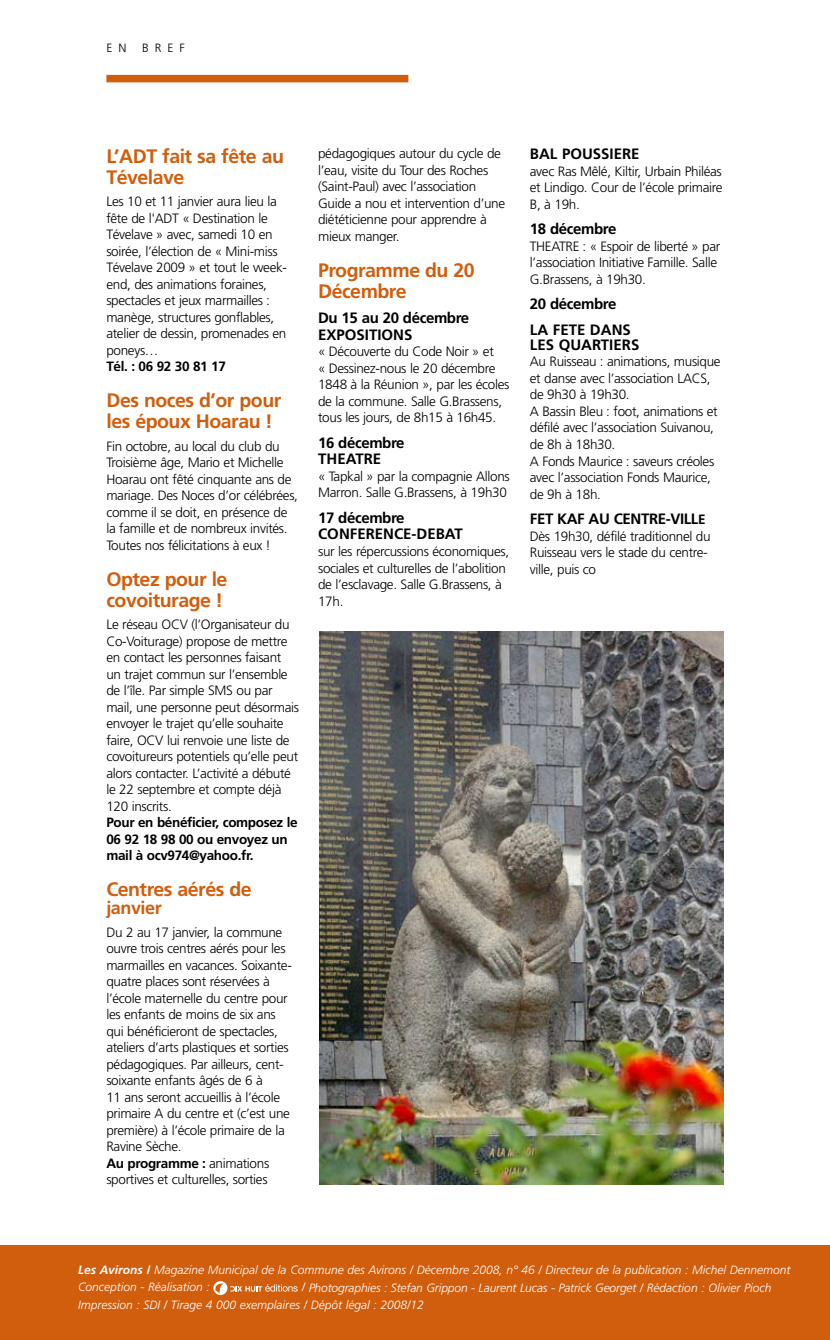
<style>
.page{position:relative;width:830px;height:1340px;background:#fff}
.page>*{position:absolute;margin:0;border:0;box-sizing:border-box;transform-origin:0 0}
.t1{font:700 19.5px/21px "Frutiger";letter-spacing:-.025em;color:#d05e0d}
.t2{font:700 18px "Frutiger";letter-spacing:-.025em;color:#d05e0d}
.t3{font:700 15px/16.5px "Frutiger";letter-spacing:-.025em;color:#000}
.t4{font:700 15px/16.5px "Frutiger";color:#000}
.t5{font:300 13.5px/16.5px "Frutiger";letter-spacing:-.025em;color:#000}
.t6{font:700 13.5px/16.5px "Frutiger";letter-spacing:-.025em;color:#000}
.t7{font:italic 300 12px/17.2px "Frutiger";color:#fff}
.t8{font:300 12px "Frutiger";color:#000}
.s1{font-weight:700}
.s2{font-size:13.5px}
.s3{font-weight:900}
</style>
<div class="page">
<img style="left:319px;top:631px;width:404px;height:553px">
<div style="left:0;top:1244px;width:829px;height:95px;background:#d05e0d"></div>
<svg style="left:213px;top:1281px;width:84px;height:13px"></svg>
<div style="left:106px;top:75px;width:302px;height:7px;background:#d05e0d"></div>
<p class="t8" style="left:106px;top:41px;width:11px">en</p>
<p class="t8" style="left:142px;top:41px;width:35px">bref</p>
<h1 class="t1" style="left:106px;top:145px;width:179px">L’ADT fait sa fête au<br>Tévelave</h1>
<p class="t5" style="left:106px;top:193px;width:182px">Les 10 et 11 janvier aura lieu la fête de l'ADT « Destination le<br>Tévelave » avec, samedi 10 en soirée, l’élection de « Mini-miss<br>Tévelave 2009 » et tout le week&shy;end, des animations foraines, spectacles et jeux marmailles : manège, structures gonflables, atelier de dessin, promenades en poneys…</p>
<p class="t6" style="left:106px;top:358px;width:121px">Tél. : 06 92 30 81 17</p>
<h1 class="t1" style="left:106px;top:390px;width:176px">Des noces d’or pour les époux Hoarau !</h1>
<p class="t5" style="left:106px;top:438px;width:193px">Fin octobre, au local du club du<br>Troisième âge, Mario et Michelle<br>Hoarau ont fêté cinquante ans de mariage. Des Noces d’or célébrées, comme il se doit, en présence de la famille et de nombreux invités.<br>Toutes nos félicitations à eux !</p>
<h1 class="t1" style="left:106px;top:568px;width:122px">Optez pour le covoiturage !</h1>
<p class="t5" style="left:106px;top:616px;width:194px">Le réseau OCV (l’Organisateur du<br>Co-Voiturage) propose de mettre en contact les personnes faisant un trajet commun sur l’ensemble de l’île. Par simple SMS ou par mail, une personne peut désormais envoyer le trajet qu’elle souhaite faire, OCV lui renvoie une liste de covoitureurs potentiels qu’elle peut alors contacter. L’activité a débuté le 22 septembre et compte déjà<br>120 inscrits.</p>
<p class="t6" style="left:106px;top:814px;width:193px">Pour en bénéficier, composez le<br>06 92 18 98 00 ou envoyez un mail à ocv974@yahoo.fr.</p>
<h1 class="t1" style="left:106px;top:879px;width:147px">Centres aérés de</h1>
<h2 class="t2" style="left:106px;top:897px;width:57px">janvier</h2>
<p class="t5" style="left:106px;top:924px;width:187px">Du 2 au 17 janvier, la commune ouvre trois centres aérés pour les marmailles en vacances. Soixante&shy;quatre places sont réservées à l’école maternelle du centre pour les enfants de moins de six ans qui bénéficieront de spectacles, ateliers d’arts plastiques et sorties pédagogiques. Par ailleurs, cent&shy;soixante enfants âgés de 6 à<br>11 ans seront accueillis à l’école primaire A du centre et (c’est une première) à l’école primaire de la<br>Ravine Sèche.<br><span class="s1">Au programme :</span> animations sportives et culturelles, sorties</p>
<p class="t5" style="left:318px;top:146px;width:188px">pédagogiques autour du cycle de l’eau, visite du Tour des Roches (Saint-Paul) avec l’association<br>Guide a nou et intervention d’une diététicienne pour apprendre à mieux manger.</p>
<h1 class="t1" style="left:318px;top:260px;width:158px">Programme du 20<br>Décembre</h1>
<p class="t3" style="left:318px;top:310px;width:153px">Du 15 au 20 décembre<br>EXPOSITIONS</p>
<p class="t5" style="left:318px;top:344px;width:193px">« Découverte du Code Noir » et<br>« Dessinez-nous le 20 décembre<br>1848 à la Réunion », par les écoles de la commune. Salle G.Brassens, tous les jours, de 8h15 à 16h45.</p>
<p class="t3" style="left:318px;top:434px;width:88px">16 décembre<br>THEATRE</p>
<p class="t5" style="left:318px;top:468px;width:193px">« Tapkal » par la compagnie Allons<br>Marron. Salle G.Brassens, à 19h30</p>
<p class="t4" style="left:318px;top:509px;width:146px">17 décembre<br>CONFERENCE-DEBAT</p>
<p class="t5" style="left:318px;top:543px;width:192px">sur les répercussions économiques, sociales et culturelles de l’abolition de l’esclavage. Salle G.Brassens, à<br>17h.</p>
<p class="t4" style="left:529px;top:146px;width:111px">BAL POUSSIERE</p>
<p class="t5" style="left:529px;top:163px;width:194px;text-align:justify">avec Ras Mêlé, Kiltir, Urbain Philéas et Lindigo. Cour de l’école primaire B, à 19h.</p>
<p class="t3" style="left:529px;top:221px;width:88px">18 décembre</p>
<p class="t5" style="left:529px;top:238px;width:192px">THEATRE : « Espoir de liberté » par l’association Initiative Famille. Salle<br>G.Brassens, à 19h30.</p>
<p class="t3" style="left:529px;top:291px;width:102px;line-height:25.5px">20 décembre<br>LA FETE DANS</p>
<p class="t4" style="left:529px;top:336px;width:111px">LES QUARTIERS</p>
<p class="t5" style="left:529px;top:354px;width:192px">Au Ruisseau : animations, musique et danse avec l’association LACS, de 9h30 à 19h30.<br>A Bassin Bleu : foot, animations et défilé avec l’association Suivanou, de 8h à 18h30.<br>A Fonds Maurice : saveurs créoles avec l’association Fonds Maurice, de 9h à 18h.</p>
<p class="t3" style="left:529px;top:510px;width:177px">FET KAF AU CENTRE-VILL<span class="s2">E</span></p>
<p class="t5" style="left:529px;top:528px;width:182px">Dès 19h30, défilé traditionnel du<br>Ruisseau vers le stade du centre&shy;ville, puis co</p>
<p class="t7" style="left:78px;top:1261px;width:713px"><span class="s1">Les Avirons</span> <span class="s3">/</span> Magazine Municipal de la Commune des Avirons / Décembre 2008, n° 46 / Directeur de la publication : Michel Dennemont<br>Conception - Réalisation :</p>
<p class="t7" style="left:78px;top:1278px;width:694px;text-indent:223px">/ Photographies : Stefan Grippon - Laurent Lucas - Patrick Georget / Rédaction : Olivier Pioch<br>Impression : SDI / Tirage 4 000 exemplaires / Dépôt légal : 2008/12</p>
</div>
